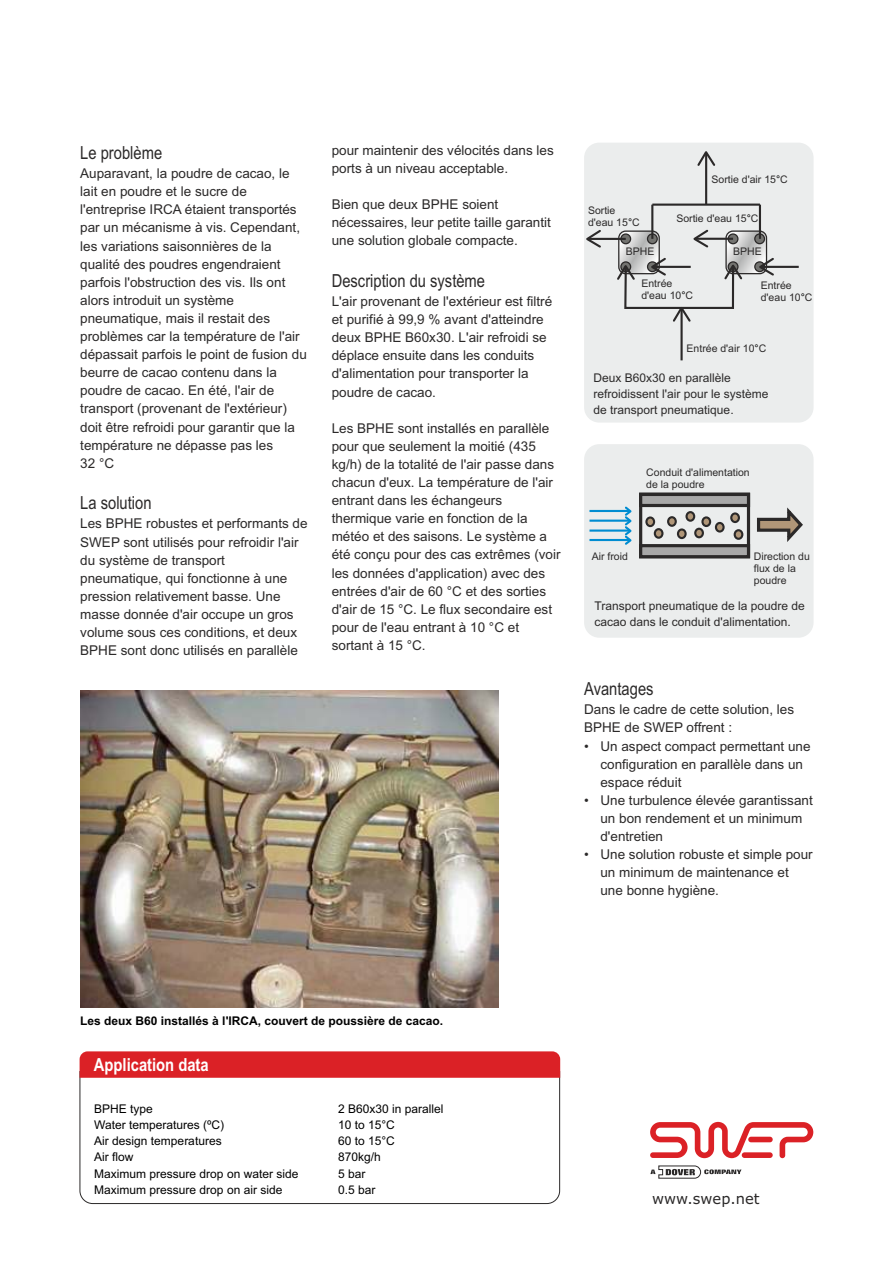
<style>
.page{position:relative;width:893px;height:1263px;background:#fff}
.page>*{position:absolute;margin:0;border:0;box-sizing:border-box;transform-origin:0 0}
.t1{font:18px "Arial Narrow";color:#2b2929}
.t2{font:700 18px "Arial Narrow";color:#fff}
.t3{font:14.7px "Verdana";color:#2b2929}
.t4{font:13.5px/18.1px "Arial";color:#2b2929}
.t5{font:12px "Arial";color:#000}
.t6{font:12px/16px "Arial";color:#2b2929}
.t7{font:700 12px "Arial";color:#000}
.t8{font:10.5px/11.7px "Arial";color:#2b2929}
.s1{color:#000}
</style>
<div class="page">
<div style="left:584px;top:444px;width:229px;height:194px;background:#ebeded;border-radius:15px"></div>
<div style="left:584px;top:143px;width:229px;height:280px;background:#ebeded;border-radius:15px"></div>
<svg style="left:650px;top:1165px;width:91px;height:14px"></svg>
<svg style="left:650px;top:1122px;width:163px;height:36px"></svg>
<img style="left:80px;top:691px;width:419px;height:316px">
<svg style="left:80px;top:1078px;width:480px;height:126px"></svg>
<svg style="left:80px;top:1051px;width:480px;height:27px"></svg>
<svg style="left:619px;top:231px;width:40px;height:43px"></svg>
<div style="left:618px;top:230px;width:42px;height:44px;border:1px solid #2b2929;border-radius:7px"></div>
<svg style="left:620px;top:233px;width:11px;height:11px"></svg>
<svg style="left:647px;top:233px;width:11px;height:11px"></svg>
<svg style="left:726px;top:231px;width:40px;height:43px"></svg>
<div style="left:725px;top:230px;width:42px;height:44px;border:1px solid #2b2929;border-radius:7px"></div>
<div style="left:728px;top:233px;width:10px;height:11px;background:#737370;border:1px solid #2b2929;border-radius:50%"></div>
<svg style="left:754px;top:233px;width:11px;height:11px"></svg>
<svg style="left:754px;top:261px;width:11px;height:11px"></svg>
<hr style="left:652px;top:204px;width:108px;height:2px;background:#2b2929">
<hr style="left:651px;top:205px;width:2px;height:34px;background:#2b2929">
<hr style="left:759px;top:205px;width:2px;height:34px;background:#2b2929">
<hr style="left:705px;top:153px;width:2px;height:52px;background:#2b2929">
<svg style="left:697px;top:151px;width:19px;height:17px"></svg>
<hr style="left:588px;top:238px;width:38px;height:2px;background:#2b2929">
<svg style="left:586px;top:230px;width:17px;height:18px"></svg>
<hr style="left:695px;top:238px;width:38px;height:2px;background:#2b2929">
<svg style="left:693px;top:229px;width:17px;height:19px"></svg>
<div style="left:624px;top:266px;width:110px;height:43px;border:2px solid #2b2929"></div>
<svg style="left:617px;top:262px;width:20px;height:20px"></svg>
<svg style="left:722px;top:262px;width:22px;height:19px"></svg>
<hr style="left:653px;top:266px;width:38px;height:2px;background:#2b2929">
<svg style="left:648px;top:256px;width:20px;height:20px"></svg>
<hr style="left:761px;top:266px;width:38px;height:2px;background:#2b2929">
<svg style="left:756px;top:256px;width:20px;height:20px"></svg>
<hr style="left:680px;top:309px;width:3px;height:51px;background:#2b2929">
<svg style="left:671px;top:306px;width:21px;height:18px"></svg>
<hr style="left:589px;top:510px;width:40px;height:2px;background:#008cd1">
<hr style="left:589px;top:520px;width:40px;height:2px;background:#008cd1">
<hr style="left:589px;top:529px;width:40px;height:3px;background:#008cd1">
<hr style="left:589px;top:539px;width:40px;height:2px;background:#008cd1">
<svg style="left:623px;top:492px;width:180px;height:67px"></svg>
<h1 class="t1" style="left:80px;top:146px;width:84px">Le problème</h1>
<p class="t4" style="left:80px;top:166px;width:228px">Auparavant, la poudre de cacao, le lait en poudre et le sucre de l'entreprise IRCA étaient transportés par un mécanisme à vis. Cependant, les variations saisonnières de la qualité des poudres engendraient parfois l'obstruction des vis. Ils ont alors introduit un système pneumatique, mais il restait des problèmes car la température de l'air dépassait parfois le point de fusion du beurre de cacao contenu dans la poudre de cacao. En été, l'air de transport (provenant de l'extérieur) doit être refroidi pour garantir que la température ne dépasse pas les<br>32 °C</p>
<h1 class="t1" style="left:80px;top:496px;width:73px">La solution</h1>
<p class="t4" style="left:80px;top:516px;width:229px">Les BPHE robustes et performants de SWEP sont utilisés pour refroidir l'air du système de transport pneumatique, qui fonctionne à une pression relativement basse. Une masse donnée d'air occupe un gros volume sous ces conditions, et deux BPHE sont donc utilisés en parallèle</p>
<p class="t4" style="left:332px;top:142px;width:224px">pour maintenir des vélocités dans les ports à un niveau acceptable.</p>
<p class="t4" style="left:332px;top:197px;width:221px">Bien que deux BPHE soient nécessaires, leur petite taille garantit une solution globale compacte.</p>
<h1 class="t1" style="left:332px;top:274px;width:155px">Description du système</h1>
<p class="t4" style="left:332px;top:293px;width:222px">L'air provenant de l'extérieur est filtré et purifié à 99,9 % avant d'atteindre deux BPHE B60x30. L'air refroidi se déplace ensuite dans les conduits d'alimentation pour transporter la poudre de cacao.</p>
<p class="t4" style="left:332px;top:420px;width:230px">Les BPHE sont installés en parallèle pour que seulement la moitié (435 kg/h) de la totalité de l'air passe dans chacun d'eux. La température de l'air entrant dans les échangeurs thermique varie en fonction de la météo et des saisons. Le système a été conçu pour des cas extrêmes (voir les données d'application) avec des entrées d'air de 60 °C et des sorties d'air de 15 °C. Le flux secondaire est pour de l'eau entrant à 10 °C et sortant à 15 °C.</p>
<p class="t8" style="left:712px;top:174px;width:78px">Sortie d'air 15<span class="s1">°</span>C</p>
<p class="t8" style="left:588px;top:206px;width:53px">Sortie d'eau 15<span class="s1">°</span>C</p>
<p class="t8" style="left:676px;top:214px;width:84px">Sortie d'eau 15<span class="s1">°</span>C</p>
<p class="t8" style="left:626px;top:247px;width:30px">BPHE</p>
<p class="t8" style="left:733px;top:247px;width:30px">BPHE</p>
<p class="t8" style="left:641px;top:278px;width:53px">Entrée d'eau 10<span class="s1">°</span>C</p>
<p class="t8" style="left:761px;top:281px;width:53px">Entrée d'eau 10<span class="s1">°</span>C</p>
<p class="t8" style="left:687px;top:343px;width:81px">Entrée d'air 10<span class="s1">°</span>C</p>
<p class="t6" style="left:594px;top:370px;width:177px">Deux B60x30 en parallèle refroidissent l'air pour le système de transport pneumatique.</p>
<p class="t8" style="left:646px;top:467px;width:105px">Conduit d'alimentation de la poudre</p>
<p class="t8" style="left:592px;top:552px;width:38px">Air froid</p>
<p class="t8" style="left:754px;top:552px;width:58px">Direction du flux de la poudre</p>
<p class="t6" style="left:595px;top:599px;width:212px">Transport pneumatique de la poudre de cacao dans le conduit d'alimentation.</p>
<h1 class="t1" style="left:584px;top:682px;width:71px">Avantages</h1>
<p class="t4" style="left:584px;top:702px;width:212px">Dans le cadre de cette solution, les<br>BPHE de SWEP offrent :</p>
<p class="t4" style="left:600px;top:738px;width:212px;text-indent:-16px">• Un aspect compact permettant une configuration en parallèle dans un espace réduit</p>
<p class="t4" style="left:600px;top:792px;width:214px;text-indent:-16px">• Une turbulence élevée garantissant un bon rendement et un minimum d'entretien</p>
<p class="t4" style="left:600px;top:846px;width:214px;text-indent:-16px">• Une solution robuste et simple pour un minimum de maintenance et une bonne hygiène.</p>
<p class="t7" style="left:80px;top:1016px;width:364px">Les deux B60 installés à l'IRCA, couvert de poussière de cacao.</p>
<h1 class="t2" style="left:94px;top:1058px;width:116px">Application data</h1>
<p class="t5" style="left:94px;top:1104px;width:60px">BPHE type</p>
<p class="t5" style="left:338px;top:1104px;width:107px">2 B60x30 in parallel</p>
<p class="t5" style="left:94px;top:1120px;width:131px">Water temperatures (ºC)</p>
<p class="t5" style="left:338px;top:1120px;width:58px">10 to 15°C</p>
<p class="t5" style="left:94px;top:1137px;width:129px">Air design temperatures</p>
<p class="t5" style="left:338px;top:1137px;width:58px">60 to 15°C</p>
<p class="t5" style="left:94px;top:1153px;width:41px">Air flow</p>
<p class="t5" style="left:338px;top:1153px;width:44px">870kg/h</p>
<p class="t5" style="left:94px;top:1169px;width:206px">Maximum pressure drop on water side</p>
<p class="t5" style="left:338px;top:1169px;width:29px">5 bar</p>
<p class="t5" style="left:94px;top:1185px;width:190px">Maximum pressure drop on air side</p>
<p class="t5" style="left:338px;top:1185px;width:39px">0.5 bar</p>
<p class="t3" style="left:652px;top:1192px;width:109px">www.swep.net</p>
</div>
